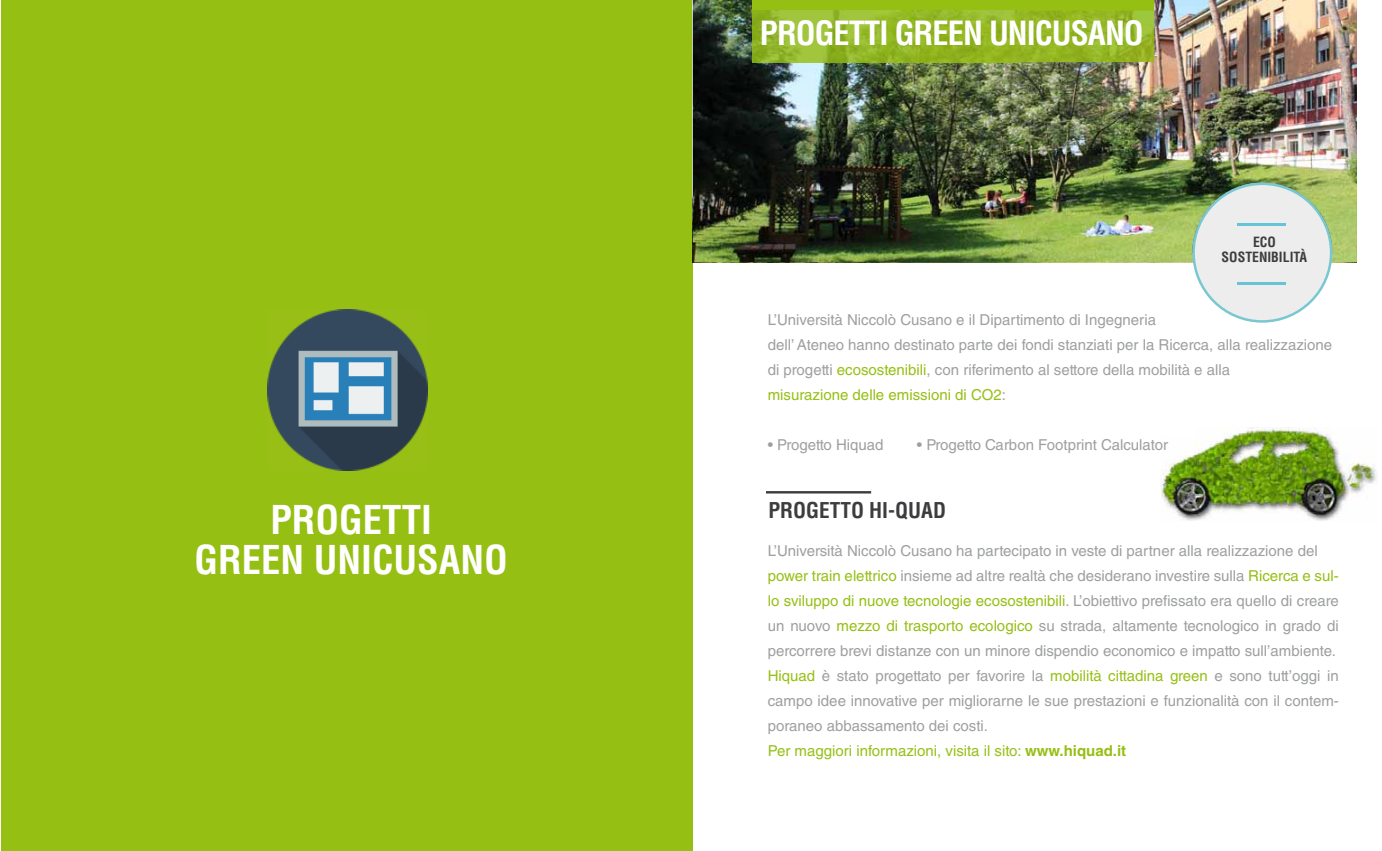
<style>
.page{position:relative;width:1382px;height:851px;background:#fff}
.page>*{position:absolute;margin:0;border:0;box-sizing:border-box;transform-origin:0 0}
.t1{font:700 condensed 38.75px/40px "Helvetica LT Std";color:#fff;text-align:center}
.t2{font:700 condensed 32.5px "Helvetica LT Std";letter-spacing:-.03em;color:#fff}
.t3{font:700 condensed 21.25px "Helvetica LT Std";color:#3d3d40}
.t4{font:15px/25px "Helvetica LT Std";color:#9d9fa0}
.t5{font:700 condensed 13.75px/15px "Helvetica LT Std";color:#3d3d40;text-align:center}
.s1{color:#96bf14}
.s2{font-weight:700;color:#96bf14}
</style>
<div class="page">
<div style="left:2px;top:0;width:691px;height:850px;background:#96bf14"></div>
<img style="left:267px;top:310px;width:160px;height:160px">
<img style="left:693px;top:0;width:664px;height:262px">
<div style="left:752px;top:0;width:402px;height:11px;background:#96bf14"></div>
<img style="left:752px;top:11px;width:402px;height:51px">
<svg style="left:1192px;top:182px;width:140px;height:140px;background:#dae1da"></svg>
<hr style="left:1238px;top:282px;width:48px;height:3px;background:#66c4d6">
<hr style="left:1238px;top:223px;width:48px;height:2px;background:#66c4d6">
<hr style="left:766px;top:491px;width:105px;height:2px;background:#3d3d40">
<img style="left:1161px;top:427px;width:216px;height:94px">
<h1 class="t1" style="left:194px;top:499px;width:315px">PROGETTI<br>GREEN UNICUSANO</h1>
<h2 class="t2" style="left:760px;top:13px;width:385px">PROGETTI GREEN UNICUSANO</h2>
<p class="t5" style="left:1222px;top:235px;width:87px">ECO<br>SOSTENIBILITÀ</p>
<p class="t4" style="left:768px;top:307px;width:566px">L’Università Niccolò Cusano e il Dipartimento di Ingegneria<br>dell’ Ateneo hanno destinato parte dei fondi stanziati per la Ricerca, alla realizzazione di progetti <span class="s1">ecosostenibili</span>, con riferimento al settore della mobilità e alla<br><span class="s1">misurazione delle emissioni di CO2</span>:</p>
<p class="t4" style="left:768px;top:432px;width:117px">• Progetto Hiquad</p>
<p class="t4" style="left:917px;top:432px;width:253px">• Progetto Carbon Footprint Calculator</p>
<h3 class="t3" style="left:768px;top:497px;width:179px">PROGETTO HI-QUAD</h3>
<p class="t4" style="left:768px;top:537px;width:573px">L’Università Niccolò Cusano ha partecipato in veste di partner alla realizzazione del <span class="s1">power train elettrico</span> insieme ad altre realtà che desiderano investire sulla <span class="s1">Ricerca e sul&shy;lo sviluppo di nuove tecnologie ecosostenibili</span>. L’obiettivo prefissato era quello di creare un nuovo <span class="s1">mezzo di trasporto ecologico</span> su strada, altamente tecnologico in grado di percorrere brevi distanze con un minore dispendio economico e impatto sull’ambiente.<br><span class="s1">Hiquad</span> è stato progettato per favorire la <span class="s1">mobilità cittadina green</span> e sono tutt’oggi in campo idee innovative per migliorarne le sue prestazioni e funzionalità con il contem&shy;poraneo abbassamento dei costi.<br><span class="s1">Per maggiori informazioni, visita il sito:</span> <span class="s2">www.hiquad.it</span></p>
</div>
